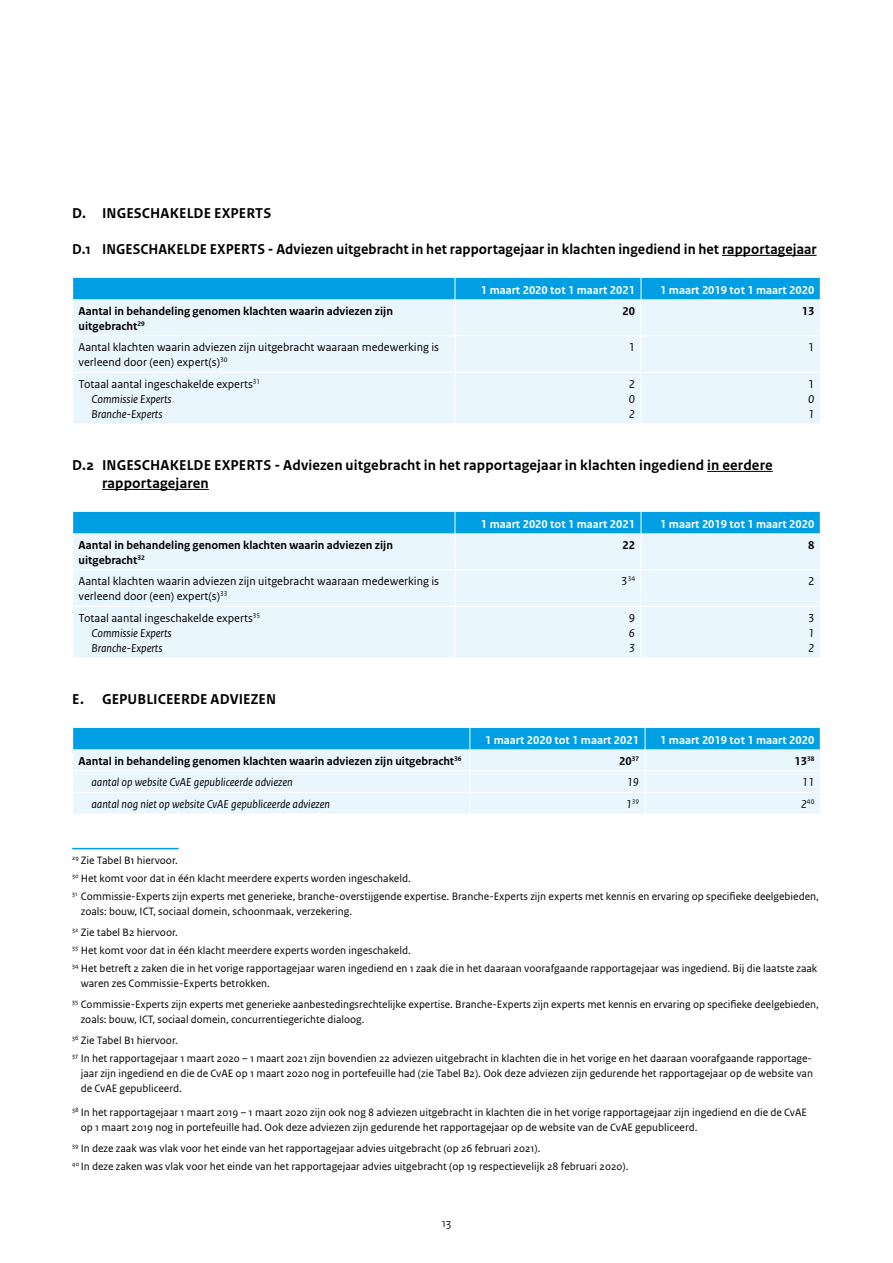
<style>
.page{position:relative;width:893px;height:1263px;background:#fff}
.page>*{position:absolute;margin:0;border:0;box-sizing:border-box;transform-origin:0 0}
.t1{font:700 15px/18px "Rijksoverheid Sans Text";letter-spacing:.01em;color:#000}
.t2{font:12px/15px "Rijksoverheid Sans Text";color:#000}
.t3{font:700 12px/15px "Rijksoverheid Sans Text";color:#000}
.t4{font:700 12px "Rijksoverheid Sans Text";color:#fff}
.t5{font:italic 12px/15px "Rijksoverheid Sans Text";color:#000}
.t6{font:12px "Rijksoverheid Sans Heading";color:#000}
.t7{font:11.25px/18px "Rijksoverheid Sans Text";color:#000}
.t8{font:6.9px "Rijksoverheid Sans Text";color:#000}
.t9{font:italic 6.9px "Rijksoverheid Sans Text";color:#000}
.s1{font-style:italic}
.s2{font-size:12px}
.s3{font-style:italic;font-size:12px}
</style>
<div class="page">
<hr style="left:722px;top:255px;width:94px;height:1px;background:#000">
<hr style="left:707px;top:471px;width:66px;height:1px;background:#000">
<hr style="left:102px;top:489px;width:107px;height:1px;background:#000">
<div style="left:73px;top:299px;width:747px;height:124px;background:#eaf6fe"></div>
<hr style="left:455px;top:299px;width:1px;height:36px;background:#fff">
<hr style="left:641px;top:299px;width:1px;height:36px;background:#fff">
<hr style="left:72px;top:335px;width:383px;height:1px;background:#fff">
<hr style="left:455px;top:335px;width:186px;height:1px;background:#fff">
<hr style="left:455px;top:336px;width:1px;height:36px;background:#fff">
<hr style="left:641px;top:335px;width:180px;height:1px;background:#fff">
<hr style="left:641px;top:336px;width:1px;height:36px;background:#fff">
<hr style="left:72px;top:372px;width:383px;height:1px;background:#fff">
<hr style="left:455px;top:372px;width:186px;height:1px;background:#fff">
<hr style="left:455px;top:373px;width:1px;height:51px;background:#fff">
<hr style="left:641px;top:372px;width:180px;height:1px;background:#fff">
<hr style="left:641px;top:373px;width:1px;height:51px;background:#fff">
<div style="left:72px;top:278px;width:749px;height:21px;background:#009fe3"></div>
<div style="left:73px;top:533px;width:747px;height:125px;background:#eaf6fe"></div>
<hr style="left:455px;top:533px;width:1px;height:36px;background:#fff">
<hr style="left:641px;top:533px;width:1px;height:36px;background:#fff">
<hr style="left:72px;top:569px;width:383px;height:1px;background:#fff">
<hr style="left:455px;top:569px;width:186px;height:1px;background:#fff">
<hr style="left:455px;top:570px;width:1px;height:36px;background:#fff">
<hr style="left:641px;top:569px;width:180px;height:1px;background:#fff">
<hr style="left:641px;top:570px;width:1px;height:36px;background:#fff">
<hr style="left:72px;top:606px;width:383px;height:1px;background:#fff">
<hr style="left:455px;top:606px;width:186px;height:1px;background:#fff">
<hr style="left:455px;top:607px;width:1px;height:51px;background:#fff">
<hr style="left:641px;top:606px;width:180px;height:1px;background:#fff">
<hr style="left:641px;top:607px;width:1px;height:51px;background:#fff">
<div style="left:72px;top:512px;width:749px;height:21px;background:#009fe3"></div>
<svg style="left:72px;top:728px;width:749px;height:86px;background:#b1e0f7"></svg>
<hr style="left:72px;top:848px;width:107px;height:1px;background:#009fe3">
<h1 class="t1" style="left:72px;top:204px;width:201px">D. INGESCHAKELDE EXPERTS</h1>
<h1 class="t1" style="left:72px;top:240px;width:746px">D.1 INGESCHAKELDE EXPERTS - Adviezen uitgebracht in het rapportagejaar in klachten ingediend in het rapportagejaar</h1>
<p class="t4" style="left:481px;top:283px;width:156px">1 maart 2020 tot 1 maart 2021</p>
<p class="t4" style="left:660px;top:283px;width:156px">1 maart 2019 tot 1 maart 2020</p>
<p class="t3" style="left:79px;top:304px;width:316px">Aantal in behandeling genomen klachten waarin adviezen zijn uitgebracht<sup>29</sup></p>
<p class="t3" style="left:622px;top:304px;width:14px">20</p>
<p class="t3" style="left:802px;top:304px;width:14px">13</p>
<p class="t2" style="left:79px;top:340px;width:362px">Aantal klachten waarin adviezen zijn uitgebracht waaraan medewerking is verleend door (een) expert(s)<sup>30</sup></p>
<p class="t2" style="left:629px;top:340px;width:8px">1</p>
<p class="t2" style="left:808px;top:340px;width:8px">1</p>
<p class="t2" style="left:91px;top:377px;width:170px;text-indent:-13px">Totaal aantal ingeschakelde experts<sup>31<br></sup><span class="s1">Commissie Experts<br>Branche-Experts</span></p>
<p class="t2" style="left:629px;top:377px;width:8px">2</p>
<p class="t2" style="left:808px;top:377px;width:8px">1</p>
<p class="t5" style="left:808px;top:392px;width:8px">0<br>1</p>
<p class="t5" style="left:629px;top:392px;width:8px">0<br>2</p>
<h1 class="t1" style="left:102px;top:456px;width:672px;text-indent:-30px">D.2 INGESCHAKELDE EXPERTS - Adviezen uitgebracht in het rapportagejaar in klachten ingediend in eerdere rapportagejaren</h1>
<p class="t4" style="left:481px;top:517px;width:156px">1 maart 2020 tot 1 maart 2021</p>
<p class="t4" style="left:660px;top:517px;width:156px">1 maart 2019 tot 1 maart 2020</p>
<p class="t3" style="left:79px;top:538px;width:316px">Aantal in behandeling genomen klachten waarin adviezen zijn uitgebracht<sup>32</sup></p>
<p class="t3" style="left:622px;top:538px;width:14px">22</p>
<p class="t3" style="left:808px;top:538px;width:8px">8</p>
<p class="t2" style="left:79px;top:574px;width:362px">Aantal klachten waarin adviezen zijn uitgebracht waaraan medewerking is verleend door (een) expert(s)<sup>33</sup></p>
<p class="t8" style="left:621px;top:575px;width:15px"><span class="s2">3</span>34</p>
<p class="t2" style="left:808px;top:574px;width:8px">2</p>
<p class="t2" style="left:91px;top:611px;width:170px;text-indent:-13px">Totaal aantal ingeschakelde experts<sup>35<br></sup><span class="s1">Commissie Experts<br>Branche-Experts</span></p>
<p class="t2" style="left:629px;top:611px;width:8px">9</p>
<p class="t2" style="left:808px;top:611px;width:8px">3</p>
<p class="t5" style="left:808px;top:626px;width:8px">1<br>2</p>
<p class="t5" style="left:629px;top:626px;width:8px">6<br>3</p>
<h1 class="t1" style="left:72px;top:690px;width:205px">E. GEPUBLICEERDE ADVIEZEN</h1>
<p class="t4" style="left:485px;top:733px;width:156px">1 maart 2020 tot 1 maart 2021</p>
<p class="t4" style="left:660px;top:733px;width:156px">1 maart 2019 tot 1 maart 2020</p>
<p class="t3" style="left:79px;top:754px;width:384px">Aantal in behandeling genomen klachten waarin adviezen zijn uitgebracht<sup>36</sup></p>
<p class="t3" style="left:619px;top:754px;width:21px">20<sup>37</sup></p>
<p class="t3" style="left:794px;top:754px;width:21px">13<sup>38</sup></p>
<p class="t5" style="left:91px;top:775px;width:203px">aantal op website CvAE gepubliceerde adviezen</p>
<p class="t5" style="left:627px;top:775px;width:14px">19</p>
<p class="t5" style="left:802px;top:775px;width:14px">11</p>
<p class="t5" style="left:91px;top:797px;width:240px">aantal nog niet op website CvAE gepubliceerde adviezen</p>
<p class="t9" style="left:626px;top:798px;width:15px"><span class="s2">1</span>39</p>
<p class="t8" style="left:801px;top:798px;width:15px"><span class="s3">2</span>40</p>
<p class="t7" style="left:72px;top:852px;width:748px"><sup>29</sup> Zie Tabel B1 hiervoor.<br><sup>30</sup> Het komt voor dat in één klacht meerdere experts worden ingeschakeld.<br><sup>31</sup> Commissie-Experts zijn experts met generieke, branche-overstijgende expertise. Branche-Experts zijn experts met kennis en ervaring op specifieke deelgebieden,</p>
<p class="t7" style="left:72px;top:901px;width:281px;line-height:21px;text-indent:9px">zoals: bouw, ICT, sociaal domein, schoonmaak, verzekering.<br><sup>32</sup> Zie tabel B2 hiervoor.</p>
<p class="t7" style="left:72px;top:942px;width:746px"><sup>33</sup> Het komt voor dat in één klacht meerdere experts worden ingeschakeld.<br><sup>34</sup> Het betreft 2 zaken die in het vorige rapportagejaar waren ingediend en 1 zaak die in het daaraan voorafgaande rapportagejaar was ingediend. Bij die laatste zaak</p>
<p class="t7" style="left:72px;top:973px;width:748px;line-height:21px;text-indent:9px">waren zes Commissie-Experts betrokken.<br><sup>35</sup> Commissie-Experts zijn experts met generieke aanbestedingsrechtelijke expertise. Branche-Experts zijn experts met kennis en ervaring op specifieke deelgebieden,</p>
<p class="t7" style="left:72px;top:1009px;width:294px;line-height:21px;text-indent:9px">zoals: bouw, ICT, sociaal domein, concurrentiegerichte dialoog.<br><sup>36</sup> Zie Tabel B1 hiervoor.</p>
<p class="t7" style="left:81px;top:1051px;width:734px;line-height:15px;text-align:justify;text-indent:-9px"><sup>37</sup> In het rapportagejaar 1 maart 2020 – 1 maart 2021 zijn bovendien 22 adviezen uitgebracht in klachten die in het vorige en het daaraan voorafgaande rapportage&shy;jaar zijn ingediend en die de CvAE op 1 maart 2020 nog in portefeuille had (zie Tabel B2). Ook deze adviezen zijn gedurende het rapportagejaar op de website van de CvAE gepubliceerd.</p>
<p class="t7" style="left:81px;top:1105px;width:728px;line-height:15px;text-indent:-9px"><sup>38</sup> In het rapportagejaar 1 maart 2019 – 1 maart 2020 zijn ook nog 8 adviezen uitgebracht in klachten die in het vorige rapportagejaar zijn ingediend en die de CvAE op 1 maart 2019 nog in portefeuille had. Ook deze adviezen zijn gedurende het rapportagejaar op de website van de CvAE gepubliceerd.</p>
<p class="t7" style="left:72px;top:1140px;width:558px"><sup>39</sup> In deze zaak was vlak voor het einde van het rapportagejaar advies uitgebracht (op 26 februari 2021).<br><sup>40</sup> In deze zaken was vlak voor het einde van het rapportagejaar advies uitgebracht (op 19 respectievelijk 28 februari 2020).</p>
<p class="t6" style="left:442px;top:1216px;width:11px">13</p>
</div>
